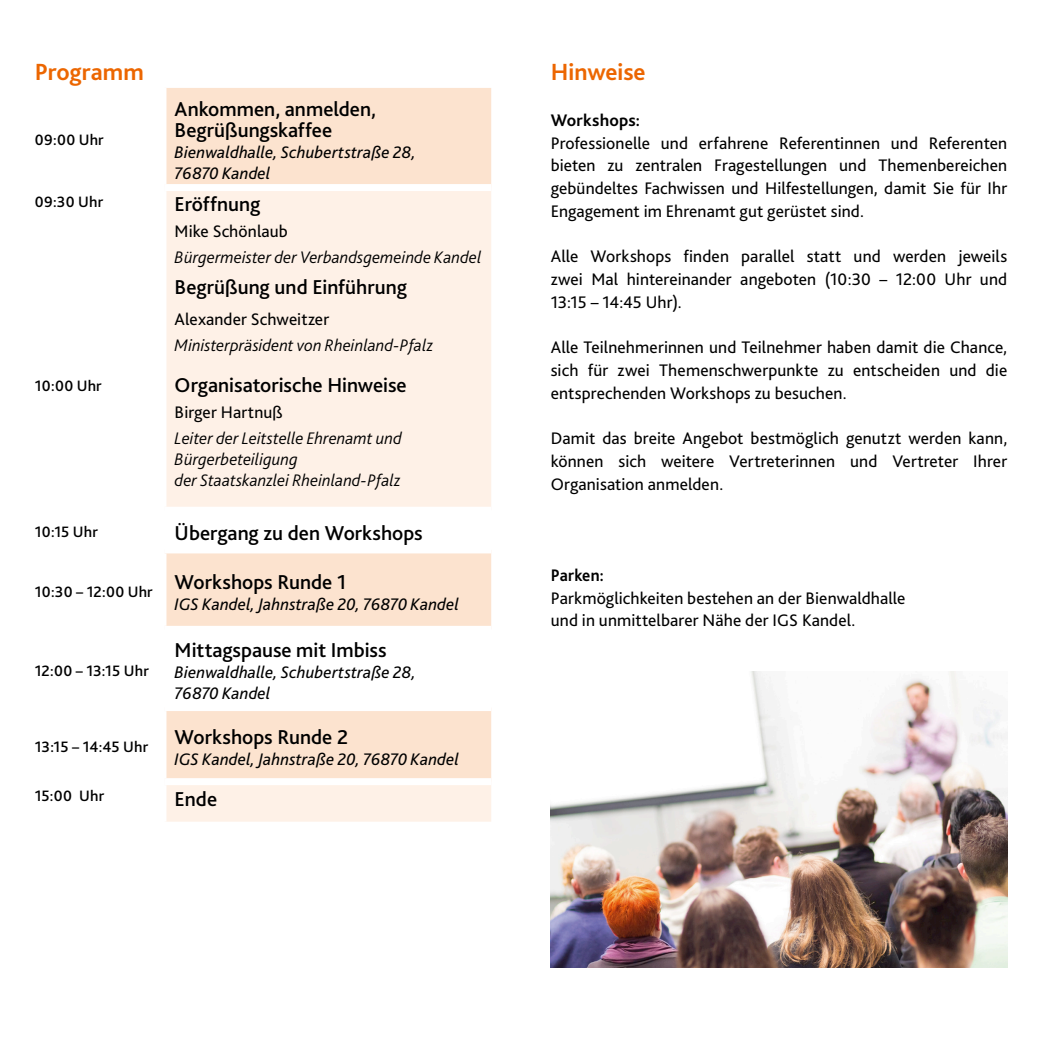
<style>
.page{position:relative;width:1042px;height:1042px;background:#fff}
.page>*{position:absolute;margin:0;border:0;box-sizing:border-box;transform-origin:0 0}
._11_Headline_Innen{font:700 24.5px "Bliss 2";color:#ec6601}
._74_Tabelle_Thema{font:500 21px "Bliss 2";color:#000}
._73_Tabelle_Referat{font:500 21px/21px "Bliss 2";color:#000}
._20_Copy{font:17.5px/22.8px "Bliss 2";letter-spacing:.005em;color:#000;text-align:justify}
._73_Tabelle_Referat-2{font:italic 300 17.5px/21px "Bliss 2";letter-spacing:.005em;color:#000}
._74_Tabelle_Thema-2{font:italic 17.5px/21px "Bliss 2";letter-spacing:.005em;color:#000}
._72_Tabelle{font:17.5px "Bliss 2";letter-spacing:.005em;color:#000}
._73_Tabelle_Referat-3{font:italic 17.5px/21px "Bliss 2";letter-spacing:.005em;color:#000}
._20_Copy-2{font:700 17.5px "Bliss 2";letter-spacing:.01em;color:#000}
._26_Copy_Bold{font:700 17.5px "Bliss 2";letter-spacing:.01em;color:#000;scale:.95 1}
._74_Tabelle_Thema-3{font:500 15.75px "Bliss 2";letter-spacing:.015em;color:#000}
</style>
<div class="page">
<div style="left:166px;top:88px;width:325px;height:96px;background:#fce3cf"></div>
<svg style="left:166px;top:191px;width:325px;height:630px;background:#fdeee3"></svg>
<svg style="left:166px;top:514px;width:325px;height:190px"></svg>
<div style="left:165px;top:507px;width:326px;height:7px;background:#fff"></div>
<div style="left:165px;top:546px;width:326px;height:7px;background:#fff"></div>
<div style="left:165px;top:626px;width:326px;height:7px;background:#fff"></div>
<div style="left:165px;top:704px;width:326px;height:7px;background:#fff"></div>
<div style="left:165px;top:778px;width:326px;height:7px;background:#fff"></div>
<img style="left:551px;top:672px;width:456px;height:295px">
<p class="_11_Headline_Innen" style="left:35px;top:57px;width:111px">Programm</p>
<p class="_74_Tabelle_Thema-3" style="left:35px;top:130px;width:71px">09:00 Uhr</p>
<p class="_74_Tabelle_Thema-3" style="left:35px;top:192px;width:70px">09:30 Uhr</p>
<p class="_74_Tabelle_Thema-3" style="left:35px;top:376px;width:69px">10:00 Uhr</p>
<p class="_73_Tabelle_Referat" style="left:175px;top:98px;width:203px">Ankommen, anmelden,<br>Begrüßungskaffee</p>
<p class="_73_Tabelle_Referat-3" style="left:175px;top:141px;width:243px">Bienwaldhalle, Schubertstraße 28,<br>76870 Kandel</p>
<p class="_74_Tabelle_Thema" style="left:175px;top:191px;width:87px">Eröffnung</p>
<p class="_72_Tabelle" style="left:175px;top:221px;width:115px">Mike Schönlaub</p>
<p class="_73_Tabelle_Referat-2" style="left:175px;top:247px;width:308px">Bürgermeister der Verbandsgemeinde Kandel</p>
<p class="_73_Tabelle_Referat" style="left:175px;top:276px;width:234px">Begrüßung und Einführung</p>
<p class="_72_Tabelle" style="left:175px;top:308px;width:156px">Alexander Schweitzer</p>
<p class="_73_Tabelle_Referat-2" style="left:175px;top:334px;width:260px">Ministerpräsident von Rheinland-Pfalz</p>
<p class="_74_Tabelle_Thema" style="left:175px;top:372px;width:233px">Organisatorische Hinweise</p>
<p class="_72_Tabelle" style="left:175px;top:401px;width:110px">Birger Hartnuß</p>
<p class="_73_Tabelle_Referat-2" style="left:175px;top:427px;width:228px">Leiter der Leitstelle Ehrenamt und<br>Bürgerbeteiligung<br>der Staatskanzlei Rheinland-Pfalz</p>
<p class="_74_Tabelle_Thema-3" style="left:35px;top:522px;width:65px">10:15 Uhr</p>
<p class="_74_Tabelle_Thema" style="left:175px;top:519px;width:250px">Übergang zu den Workshops</p>
<p class="_74_Tabelle_Thema-3" style="left:35px;top:582px;width:120px">10:30 – 12:00 Uhr</p>
<p class="_74_Tabelle_Thema" style="left:175px;top:568px;width:173px">Workshops Runde 1</p>
<p class="_74_Tabelle_Thema-2" style="left:175px;top:593px;width:286px">IGS Kandel, Jahnstraße 20, 76870 Kandel</p>
<p class="_74_Tabelle_Thema-3" style="left:35px;top:660px;width:116px">12:00 – 13:15 Uhr</p>
<p class="_74_Tabelle_Thema" style="left:175px;top:637px;width:213px">Mittagspause mit Imbiss</p>
<p class="_74_Tabelle_Thema-2" style="left:175px;top:661px;width:243px">Bienwaldhalle, Schubertstraße 28,<br>76870 Kandel</p>
<p class="_74_Tabelle_Thema-3" style="left:35px;top:736px;width:115px">13:15 – 14:45 Uhr</p>
<p class="_74_Tabelle_Thema" style="left:175px;top:723px;width:175px">Workshops Runde 2</p>
<p class="_74_Tabelle_Thema-2" style="left:175px;top:748px;width:286px">IGS Kandel, Jahnstraße 20, 76870 Kandel</p>
<p class="_74_Tabelle_Thema-3" style="left:35px;top:786px;width:71px">15:00 Uhr</p>
<p class="_74_Tabelle_Thema" style="left:175px;top:785px;width:44px">Ende</p>
<p class="_11_Headline_Innen" style="left:551px;top:57px;width:96px">Hinweise</p>
<p class="_20_Copy-2" style="left:551px;top:109px;width:91px">Workshops:</p>
<p class="_20_Copy" style="left:551px;top:131px;width:458px">Professionelle und erfahrene Referentinnen und Referenten bieten zu zentralen Fragestellungen und Themenbereichen gebündeltes Fachwissen und Hilfestellungen, damit Sie für Ihr Engagement im Ehrenamt gut gerüstet sind.</p>
<p class="_20_Copy" style="left:551px;top:245px;width:458px">Alle Workshops finden parallel statt und werden jeweils zwei Mal hintereinander angeboten (10:30 – 12:00 Uhr und 13:15 – 14:45 Uhr).</p>
<p class="_20_Copy" style="left:551px;top:336px;width:458px">Alle Teilnehmerinnen und Teilnehmer haben damit die Chance, sich für zwei Themenschwerpunkte zu entscheiden und die entsprechenden Workshops zu besuchen.</p>
<p class="_20_Copy" style="left:551px;top:427px;width:458px">Damit das breite Angebot bestmöglich genutzt werden kann, können sich weitere Vertreterinnen und Vertreter Ihrer Organisation anmelden.</p>
<p class="_26_Copy_Bold" style="left:551px;top:564px;width:57px">Parken:</p>
<p class="_20_Copy" style="left:551px;top:586px;width:356px">Parkmöglichkeiten bestehen an der Bienwaldhalle und in unmittelbarer Nähe der IGS Kandel.</p>
</div>
